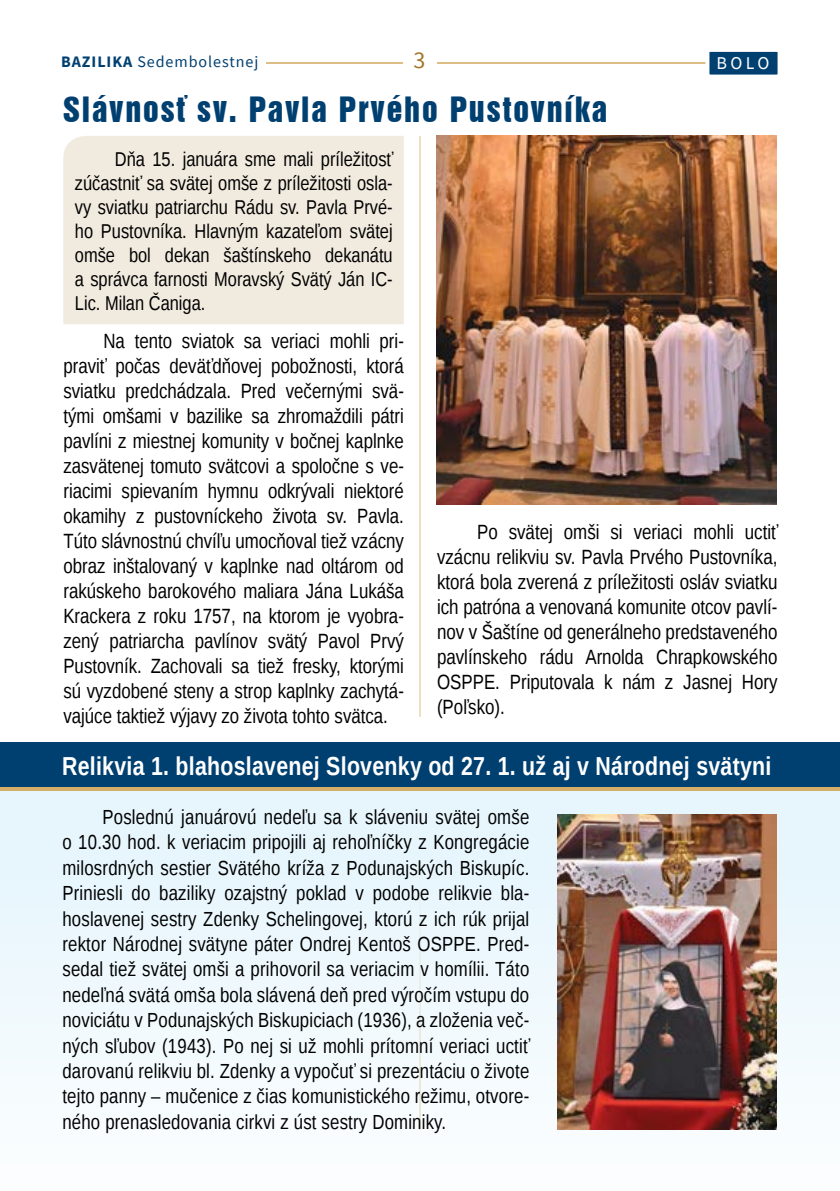
<style>
.page{position:relative;width:840px;height:1191px;background:#fff}
.page>*{position:absolute;margin:0;border:0;box-sizing:border-box;transform-origin:0 0}
.t1{font:32px "Swiss 921 AT";letter-spacing:.06em;color:#004071}
.t2{font:700 26px "Liberation Sans Narrow";letter-spacing:.01em;color:#fff}
.t3{font:24px "Source Sans Pro";color:#a27629}
.t4{font:20.6px/25px "Liberation Sans Narrow";color:#000;text-align:justify}
.t5{font:20.4px/25.4px "Liberation Sans Narrow";letter-spacing:.01em;color:#000;text-align:justify}
.t6{font:20px/24px "Liberation Sans Narrow";color:#000;text-align:justify}
.t7{font:18px "Source Sans Pro";color:#fff}
.t8{font:16px "Source Sans Pro";letter-spacing:.06em;color:#004071}
.s1{font-weight:700}
</style>
<div class="page">
<hr style="left:437px;top:62px;width:340px;height:2px;background:#d4ad68">
<hr style="left:419px;top:97px;width:1px;height:1032px;background:#eee1be">
<hr style="left:266px;top:62px;width:137px;height:2px;background:#d4ad68">
<div style="left:402px;top:717px;width:33px;height:41px;background:#fff"></div>
<div style="left:0;top:742px;width:839px;height:449px;background:#eff9fd"></div>
<div style="left:404px;top:77px;width:33px;height:59px;background:#fff"></div>
<div style="left:0;top:742px;width:839px;height:45px;background:#004071"></div>
<svg style="left:703px;top:51px;width:75px;height:24px;background:#245a84"></svg>
<div style="left:63px;top:136px;width:340px;height:188px;background:#f1eadf"></div>
<img style="left:436px;top:136px;width:340px;height:368px">
<hr style="left:0;top:787px;width:839px;height:4px;background:#d4ad68">
<img style="left:557px;top:814px;width:219px;height:315px">
<p class="t8" style="left:61px;top:51px;width:199px"><span class="s1">BAZILIKA</span> Sedembolestnej</p>
<p class="t3" style="left:413px;top:45px;width:13px">3</p>
<h1 class="t1" style="left:63px;top:90px;width:545px">Slávnosť sv. Pavla Prvého Pustovníka</h1>
<p class="t6" style="left:75px;top:148px;width:319px;text-indent:40px">Dňa 15. januára sme mali príležitosť zúčastniť sa svätej omše z príležitosti osla&shy;vy sviatku patriarchu Rádu sv. Pavla Prvé&shy;ho Pustovníka. Hlavným kazateľom svätej omše bol dekan šaštínskeho dekanátu a správca farnosti Moravský Svätý Ján IC-Lic. Milan Čaniga.</p>
<p class="t7" style="left:716px;top:52px;width:55px">BOLO</p>
<p class="t4" style="left:63px;top:329px;width:342px;text-indent:40px">Na tento sviatok sa veriaci mohli pri&shy;praviť počas deväťdňovej pobožnosti, ktorá sviatku predchádzala. Pred večernými svä&shy;tými omšami v bazilike sa zhromaždili pátri pavlíni z miestnej komunity v bočnej kaplnke zasvätenej tomuto svätcovi a spoločne s ve&shy;riacimi spievaním hymnu odkrývali niektoré okamihy z pustovníckeho života sv. Pavla.<br>Túto slávnostnú chvíľu umocňoval tiež vzácny obraz inštalovaný v kaplnke nad oltárom od rakúskeho barokového maliara Jána Lukáša Krackera z roku 1757, na ktorom je vyobra&shy;zený patriarcha pavlínov svätý Pavol Prvý Pustovník. Zachovali sa tiež fresky, ktorými sú vyzdobené steny a strop kaplnky zachytá&shy;vajúce taktiež výjavy zo života tohto svätca.</p>
<p class="t4" style="left:437px;top:520px;width:342px;text-indent:40px">Po svätej omši si veriaci mohli uctiť vzácnu relikviu sv. Pavla Prvého Pustovníka, ktorá bola zverená z príležitosti osláv sviatku ich patróna a venovaná komunite otcov pavlí&shy;nov v Šaštíne od generálneho predstaveného pavlínskeho rádu Arnolda Chrapkowského OSPPE. Priputovala k nám z Jasnej Hory (Poľsko).</p>
<p class="t2" style="left:62px;top:748px;width:710px">Relikvia 1. blahoslavenej Slovenky od 27. 1. už aj v Národnej svätyni</p>
<p class="t5" style="left:62px;top:805px;width:468px;text-indent:40px">Poslednú januárovú nedeľu sa k sláveniu svätej omše o 10.30 hod. k veriacim pripojili aj rehoľníčky z Kongregácie milosrdných sestier Svätého kríža z Podunajských Biskupíc.<br>Priniesli do baziliky ozajstný poklad v podobe relikvie bla&shy;hoslavenej sestry Zdenky Schelingovej, ktorú z ich rúk prijal rektor Národnej svätyne páter Ondrej Kentoš OSPPE. Pred&shy;sedal tiež svätej omši a prihovoril sa veriacim v homílii. Táto nedeľná svätá omša bola slávená deň pred výročím vstupu do noviciátu v Podunajských Biskupiciach (1936), a zloženia več&shy;ných sľubov (1943). Po nej si už mohli prítomní veriaci uctiť darovanú relikviu bl. Zdenky a vypočuť si prezentáciu o živote tejto panny – mučenice z čias komunistického režimu, otvore&shy;ného prenasledovania cirkvi z úst sestry Dominiky.</p>
</div>
